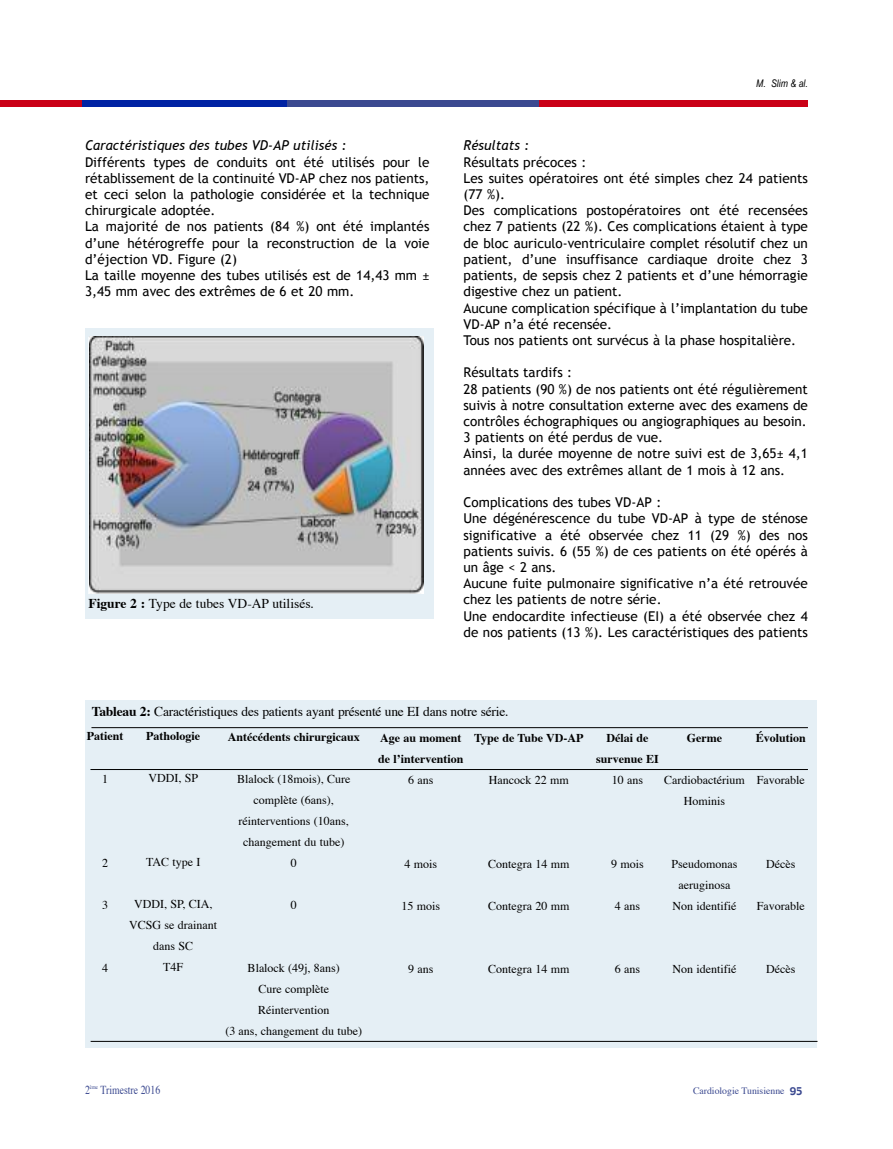
<style>
.page{position:relative;width:893px;height:1149px;background:#fff}
.page>*{position:absolute;margin:0;border:0;box-sizing:border-box;transform-origin:0 0}
.t1{font:13.5px/16.2px "Trebuchet MS";color:#000}
.t2{font:13.5px "Times";letter-spacing:-.015em;color:#000}
.t3{font:italic 13.5px "Trebuchet MS";color:#000}
.t4{font:12.15px "Times";color:#3b4990;scale:.8 1}
.t5{font:12px/21px "Times";color:#000;text-align:center}
.t6{font:700 12px/21px "Times";color:#000}
.t7{font:italic 10.5px "Arial Narrow";color:#000}
.t8{font:9.75px "Times";color:#3b4990}
.s1{font-weight:700}
.s2{font-family:"Gadget";font-size:10.5px}
</style>
<div class="page">
<div style="left:0;top:100px;width:83px;height:6px;background:#ca0016"></div>
<div style="left:83px;top:100px;width:204px;height:6px;background:#0022a3"></div>
<div style="left:287px;top:100px;width:253px;height:6px;background:#3b4990"></div>
<div style="left:539px;top:100px;width:269px;height:6px;background:#ca0016"></div>
<div style="left:85px;top:328px;width:348px;height:290px;background:#e5eff5"></div>
<img style="left:89px;top:337px;width:334px;height:256px">
<div style="left:85px;top:700px;width:731px;height:347px;background:#e5eff5"></div>
<hr style="left:91px;top:727px;width:717px;height:1px;background:#000">
<hr style="left:90px;top:769px;width:718px;height:1px;background:#000">
<hr style="left:91px;top:1040px;width:726px;height:1px;background:#000">
<p class="t3" style="left:85px;top:138px;width:263px">Caractéristiques des tubes VD-AP utilisés :</p>
<p class="t1" style="left:85px;top:154px;width:346px">différents types de conduits ont été utilisés pour le rétablissement de la continuité Vd-aP chez nos patients, et ceci selon la pathologie considérée et la technique chirurgicale adoptée.<br>la majorité de nos patients (84 %) ont été implantés d’une hétérogreffe pour la reconstruction de la voie d’éjection Vd. Figure (2)<br>la taille moyenne des tubes utilisés est de 14,43 mm ± 3,45 mm avec des extrêmes de 6 et 20 mm.</p>
<p class="t2" style="left:89px;top:597px;width:227px"><span class="s1">Figure 2 :</span> Type de tubes VD-AP utilisés.</p>
<p class="t7" style="left:756px;top:77px;width:53px">M. Slim &amp; al.</p>
<p class="t3" style="left:463px;top:138px;width:67px">Résultats :</p>
<p class="t1" style="left:463px;top:154px;width:346px">résultats précoces :<br>les suites opératoires ont été simples chez 24 patients (77 %).<br>des complications postopératoires ont été recensées chez 7 patients (22 %). Ces complications étaient à type de bloc auriculo-ventriculaire complet résolutif chez un patient, d’une insuffisance cardiaque droite chez 3 patients, de sepsis chez 2 patients et d’une hémorragie digestive chez un patient.<br>aucune complication spécifique à l’implantation du tube Vd-aP n’a été recensée.<br>Tous nos patients ont survécus à la phase hospitalière.</p>
<p class="t1" style="left:463px;top:364px;width:346px">résultats tardifs :<br>28 patients (90 %) de nos patients ont été régulièrement suivis à notre consultation externe avec des examens de contrôles échographiques ou angiographiques au besoin.<br>3 patients on été perdus de vue.<br>ainsi, la durée moyenne de notre suivi est de 3,65± 4,1 années avec des extrêmes allant de 1 mois à 12 ans.</p>
<p class="t1" style="left:463px;top:494px;width:346px">Complications des tubes Vd-aP :<br>une dégénérescence du tube Vd-aP à type de sténose significative a été observée chez 11 (29 %) des nos patients suivis. 6 (55 %) de ces patients on été opérés à un âge &lt; 2 ans.<br>aucune fuite pulmonaire significative n’a été retrouvée chez les patients de notre série.<br>une endocardite infectieuse (ei) a été observée chez 4 de nos patients (13 %). les caractéristiques des patients</p>
<p class="t2" style="left:92px;top:705px;width:418px"><span class="s1">Tableau 2:</span> Caractéristiques des patients ayant présenté une EI dans notre série.</p>
<p class="t6" style="left:87px;top:726px;width:38px">Patient</p>
<p class="t5" style="left:102px;top:768px;width:7px">1</p>
<p class="t6" style="left:146px;top:726px;width:55px">Pathologie</p>
<p class="t5" style="left:148px;top:768px;width:51px">VDDI, SP</p>
<p class="t6" style="left:228px;top:727px;width:133px">Antécédents chirurgicaux</p>
<p class="t5" style="left:237px;top:769px;width:115px">Blalock (18mois), Cure complète (6ans), réinterventions (10ans, changement du tube)<br>0</p>
<p class="t5" style="left:291px;top:895px;width:7px">0</p>
<p class="t6" style="left:378px;top:728px;width:87px">Age au moment de l’intervention</p>
<p class="t5" style="left:408px;top:770px;width:27px">6 ans</p>
<p class="t6" style="left:474px;top:728px;width:111px">Type de Tube VD-AP</p>
<p class="t5" style="left:489px;top:770px;width:81px">Hancock 22 mm</p>
<p class="t5" style="left:146px;top:852px;width:56px">TAC type I</p>
<p class="t5" style="left:129px;top:894px;width:89px">VDDI, SP, CIA,<br>VCSG se drainant dans SC<br>T4F</p>
<p class="t5" style="left:102px;top:852px;width:7px">2</p>
<p class="t5" style="left:102px;top:894px;width:7px">3</p>
<p class="t5" style="left:405px;top:854px;width:34px">4 mois</p>
<p class="t5" style="left:402px;top:896px;width:40px">15 mois</p>
<p class="t5" style="left:488px;top:854px;width:83px">Contegra 14 mm</p>
<p class="t5" style="left:488px;top:896px;width:83px">Contegra 20 mm</p>
<p class="t5" style="left:102px;top:957px;width:7px">4</p>
<p class="t5" style="left:225px;top:958px;width:138px">Blalock (49j, 8ans)<br>Cure complète<br>Réintervention<br>(3 ans, changement du tube)</p>
<p class="t5" style="left:408px;top:959px;width:27px">9 ans</p>
<p class="t5" style="left:488px;top:959px;width:83px">Contegra 14 mm</p>
<p class="t6" style="left:596px;top:728px;width:64px;text-align:center">Délai de survenue EI</p>
<p class="t5" style="left:612px;top:770px;width:33px">10 ans</p>
<p class="t6" style="left:687px;top:728px;width:37px">Germe</p>
<p class="t5" style="left:664px;top:770px;width:82px">Cardiobactérium<br>Hominis</p>
<p class="t6" style="left:756px;top:728px;width:52px">Évolution</p>
<p class="t5" style="left:757px;top:770px;width:49px">Favorable</p>
<p class="t5" style="left:611px;top:854px;width:34px">9 mois</p>
<p class="t5" style="left:615px;top:896px;width:27px">4 ans</p>
<p class="t5" style="left:615px;top:959px;width:27px">6 ans</p>
<p class="t5" style="left:671px;top:854px;width:67px">Pseudomonas aeruginosa<br>Non identifié</p>
<p class="t5" style="left:766px;top:854px;width:31px">Décès</p>
<p class="t5" style="left:757px;top:896px;width:49px">Favorable</p>
<p class="t5" style="left:672px;top:959px;width:65px">Non identifié</p>
<p class="t5" style="left:766px;top:959px;width:31px">Décès</p>
<p class="t4" style="left:85px;top:1083px;width:96px">2<sup>ème</sup> Trimestre 2016</p>
<p class="t8" style="left:693px;top:1086px;width:111px">Cardiologie Tunisienne <span class="s2">95</span></p>
</div>
